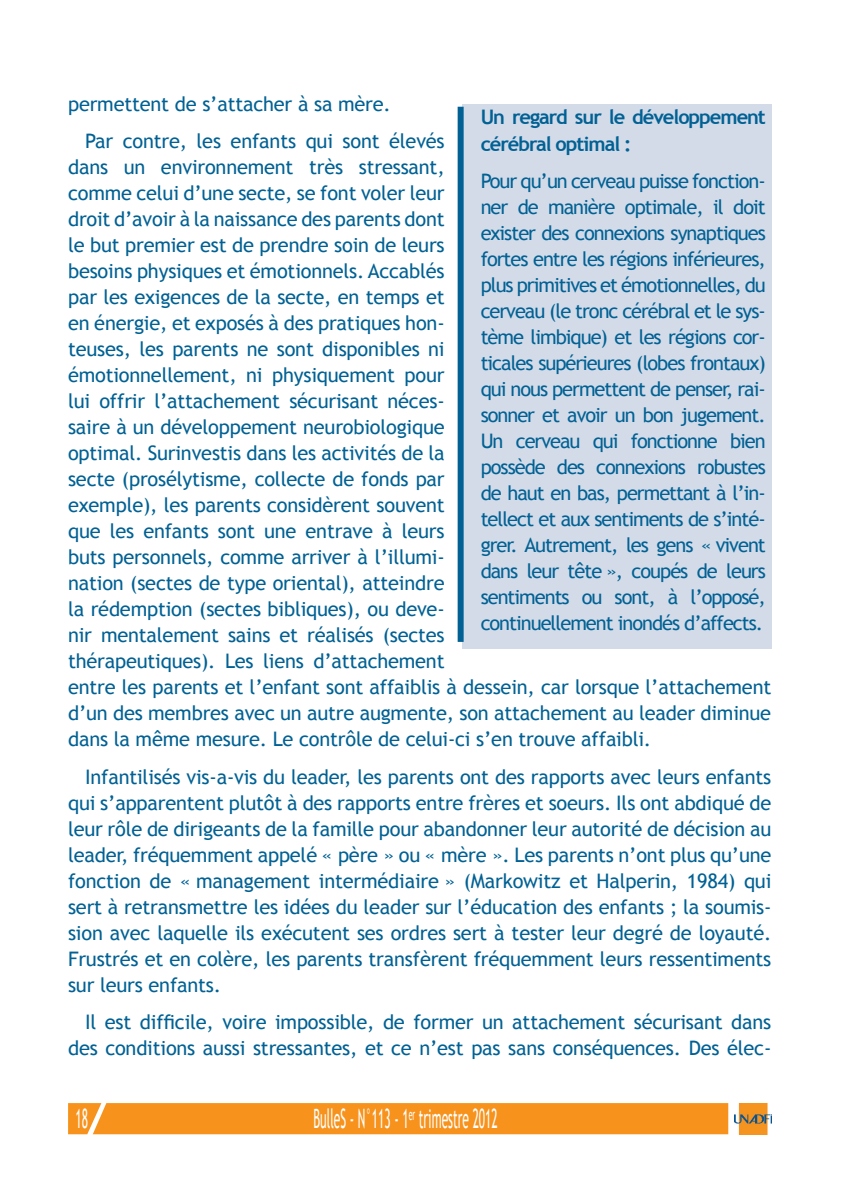
<style>
.page{position:relative;width:851px;height:1191px;background:#fff}
.page>*{position:absolute;margin:0;border:0;box-sizing:border-box;transform-origin:0 0}
.t1{font:26.8px "Trebuchet MS";color:#fff;scale:.45 1}
.Paragraphe_textes_Bu{font:20px/26px "Trebuchet MS";letter-spacing:-.01em;color:#016194;text-align:justify}
.Paragraphe_textes_Bu-2{font:700 20px/26px "Trebuchet MS";letter-spacing:-.05em;color:#016194}
</style>
<div class="page">
<img style="left:734px;top:1103px;width:37px;height:31px">
<div style="left:68px;top:1103px;width:660px;height:31px;background:#f7931d"></div>
<div style="left:461px;top:104px;width:310px;height:544px;background:#d3dbe8"></div>
<div style="left:457px;top:107px;width:6px;height:535px;background:#016194"></div>
<p class="Paragraphe_textes_Bu" style="left:68px;top:91px;width:324px">permettent de s’attacher à sa mère.</p>
<p class="Paragraphe_textes_Bu" style="left:68px;top:128px;width:704px;text-align:left;text-indent:17px">Par contre, les enfants qui sont élevés<br>dans un environnement très stressant,<br>comme celui d’une secte, se font voler leur<br>droit d’avoir à la naissance des parents dont<br>le but premier est de prendre soin de leurs<br>besoins physiques et émotionnels. Accablés<br>par les exigences de la secte, en temps et<br>en énergie, et exposés à des pratiques hon-<br>teuses, les parents ne sont disponibles ni<br>émotionnellement, ni physiquement pour<br>lui offrir l’attachement sécurisant néces-<br>saire à un développement neurobiologique<br>optimal. Surinvestis dans les activités de la<br>secte (prosélytisme, collecte de fonds par<br>exemple), les parents considèrent souvent<br>que les enfants sont une entrave à leurs<br>buts personnels, comme arriver à l’illumi-<br>nation (sectes de type oriental), atteindre<br>la rédemption (sectes bibliques), ou deve-<br>nir mentalement sains et réalisés (sectes<br>thérapeutiques). Les liens d’attachement<br>entre les parents et l’enfant sont affaiblis à dessein, car lorsque l’attachement d’un des membres avec un autre augmente, son attachement au leader diminue dans la même mesure. Le contrôle de celui-ci s’en trouve affaibli.</p>
<p class="Paragraphe_textes_Bu" style="left:68px;top:764px;width:704px;text-indent:17px">Infantilisés vis-a-vis du leader, les parents ont des rapports avec leurs enfants qui s’apparentent plutôt à des rapports entre frères et soeurs. Ils ont abdiqué de leur rôle de dirigeants de la famille pour abandonner leur autorité de décision au leader, fréquemment appelé « père » ou « mère ». Les parents n’ont plus qu’une fonction de « management intermédiaire » (Markowitz et Halperin, 1984) qui sert à retransmettre les idées du leader sur l’éducation des enfants ; la soumis&shy;sion avec laquelle ils exécutent ses ordres sert à tester leur degré de loyauté.<br>Frustrés et en colère, les parents transfèrent fréquemment leurs ressentiments sur leurs enfants.</p>
<p class="Paragraphe_textes_Bu" style="left:68px;top:1009px;width:704px;text-align:right">Il est difficile, voire impossible, de former un attachement sécurisant dans des conditions aussi stressantes, et ce n’est pas sans conséquences. Des élec-</p>
<p class="Paragraphe_textes_Bu-2" style="left:480px;top:104px;width:287px">Un regard sur le développement cérébral optimal :</p>
<p class="Paragraphe_textes_Bu" style="left:480px;top:168px;width:287px">Pour qu’un cerveau puisse fonction&shy;ner de manière optimale, il doit exister des connexions synaptiques fortes entre les régions inférieures, plus primitives et émotionnelles, du cerveau (le tronc cérébral et le sys&shy;tème limbique) et les régions cor&shy;ticales supérieures (lobes frontaux) qui nous permettent de penser, rai&shy;sonner et avoir un bon jugement.<br>Un cerveau qui fonctionne bien possède des connexions robustes de haut en bas, permettant à l’in&shy;tellect et aux sentiments de s’inté&shy;grer. Autrement, les gens « vivent dans leur tête », coupés de leurs sentiments ou sont, à l’opposé, continuellement inondés d’affects.</p>
<h1 class="t1" style="left:76px;top:1103px;width:29px">18</h1>
<h1 class="t1" style="left:313px;top:1103px;width:411px">BulleS - N°113 - 1<sup>er</sup> trimestre 2012</h1>
</div>
